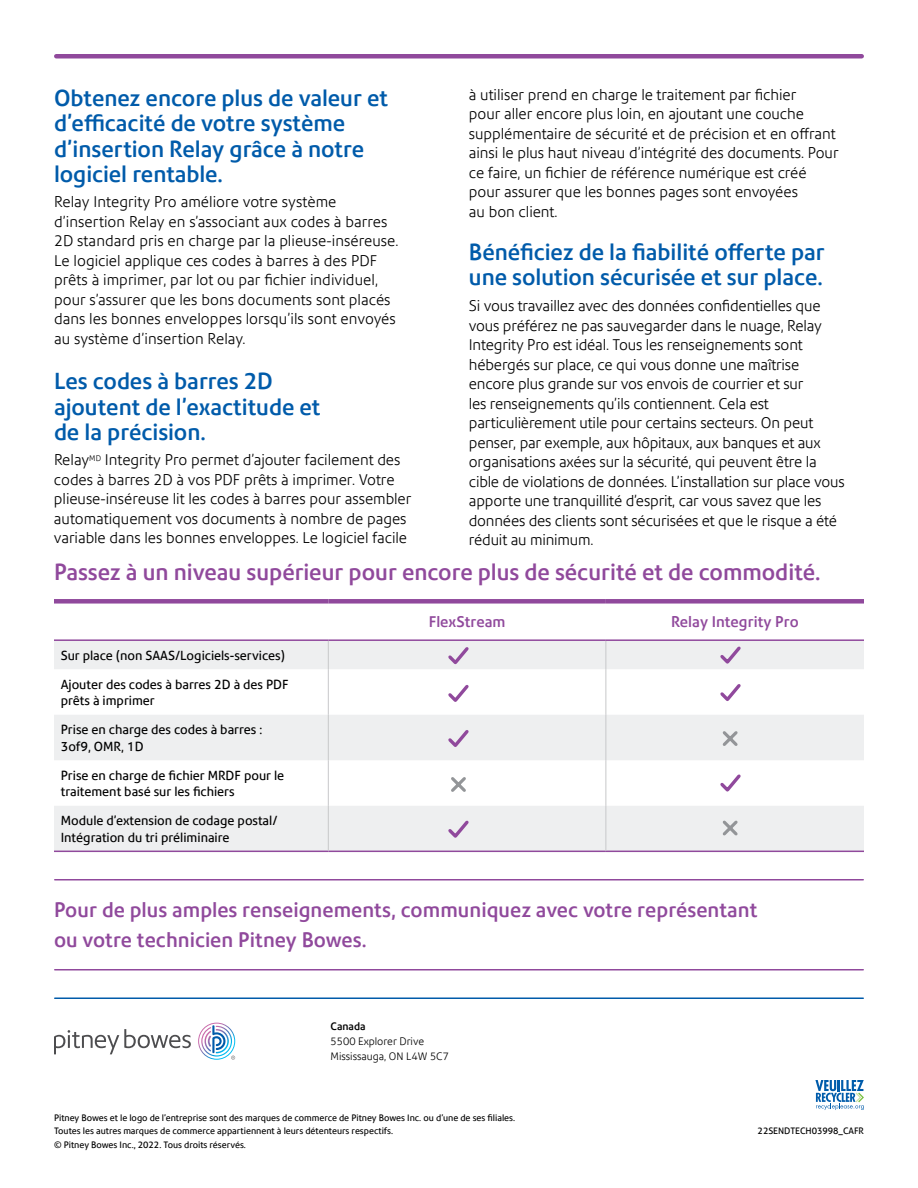
<style>
.page{position:relative;width:918px;height:1188px;background:#fff}
.page>*{position:absolute;margin:0;border:0;box-sizing:border-box;transform-origin:0 0}
.t1{font:500 22.5px/25.5px "Precision Sans";color:#005baa}
.t2{font:500 22.5px "Precision Sans";color:#90499c}
.t3{font:500 20.25px/30px "Precision Sans";letter-spacing:.005em;color:#90499c}
.t4{font:300 15px/19.5px "Precision Sans";letter-spacing:-.01em;color:#000}
.t5{font:500 15px "Precision Sans";letter-spacing:.005em;color:#90499c}
.t6{font:12.75px/16.5px "Precision Sans";color:#000}
.t7{font:300 10.5px/15px "Precision Sans";color:#000}
.t8{font:500 10.5px "Precision Sans";color:#000}
.t9{font:9px/13.5px "Precision Sans";color:#000}
</style>
<div class="page">
<hr style="left:56px;top:54px;width:806px;height:4px;background:#90499c">
<hr style="left:55px;top:969px;width:808px;height:1px;background:#90499c">
<hr style="left:55px;top:879px;width:808px;height:1px;background:#90499c">
<hr style="left:55px;top:998px;width:808px;height:1px;background:#005baa">
<svg style="left:54px;top:641px;width:810px;height:210px;fill:#eeeff0"></svg>
<hr style="left:54px;top:639px;width:274px;height:2px;background:#90499c">
<hr style="left:328px;top:639px;width:278px;height:2px;background:#90499c">
<hr style="left:606px;top:639px;width:258px;height:2px;background:#90499c">
<div style="left:54px;top:599px;width:274px;height:5px;background:#90499c"></div>
<div style="left:328px;top:599px;width:278px;height:5px;background:#90499c"></div>
<div style="left:606px;top:599px;width:258px;height:5px;background:#90499c"></div>
<hr style="left:54px;top:851px;width:274px;height:1px;background:#90499c">
<hr style="left:328px;top:851px;width:278px;height:1px;background:#90499c">
<hr style="left:606px;top:851px;width:258px;height:1px;background:#90499c">
<svg style="left:328px;top:641px;width:1px;height:28px"></svg>
<svg style="left:606px;top:641px;width:1px;height:28px"></svg>
<hr style="left:328px;top:669px;width:1px;height:46px;background:#c7c8ca">
<hr style="left:606px;top:669px;width:1px;height:46px;background:#c7c8ca">
<hr style="left:328px;top:715px;width:1px;height:45px;background:#c7c8ca">
<hr style="left:606px;top:715px;width:1px;height:45px;background:#c7c8ca">
<hr style="left:328px;top:760px;width:1px;height:46px;background:#c7c8ca">
<hr style="left:606px;top:760px;width:1px;height:46px;background:#c7c8ca">
<hr style="left:328px;top:806px;width:1px;height:45px;background:#c7c8ca">
<hr style="left:606px;top:806px;width:1px;height:45px;background:#c7c8ca">
<svg style="left:448px;top:774px;width:21px;height:21px"></svg>
<svg style="left:720px;top:728px;width:21px;height:21px"></svg>
<svg style="left:720px;top:818px;width:21px;height:20px"></svg>
<svg style="left:445px;top:644px;width:27px;height:24px"></svg>
<svg style="left:445px;top:818px;width:27px;height:23px"></svg>
<svg style="left:445px;top:682px;width:27px;height:23px"></svg>
<svg style="left:717px;top:681px;width:27px;height:23px"></svg>
<svg style="left:717px;top:643px;width:27px;height:24px"></svg>
<svg style="left:445px;top:727px;width:27px;height:23px"></svg>
<svg style="left:717px;top:771px;width:27px;height:24px"></svg>
<svg style="left:54px;top:1029px;width:137px;height:25px"></svg>
<svg style="left:198px;top:1023px;width:37px;height:37px"></svg>
<svg style="left:815px;top:1080px;width:49px;height:30px"></svg>
<h1 class="t1" style="left:54px;top:85px;width:336px">Obtenez encore plus de valeur et d’efficacité de votre système d’insertion Relay grâce à notre logiciel rentable.</h1>
<p class="t4" style="left:54px;top:192px;width:346px">Relay Integrity Pro améliore votre système d’insertion Relay en s’associant aux codes à barres 2D standard pris en charge par la plieuse-inséreuse.<br>Le logiciel applique ces codes à barres à des PDF prêts à imprimer, par lot ou par fichier individuel, pour s’assurer que les bons documents sont placés dans les bonnes enveloppes lorsqu’ils sont envoyés au système d’insertion Relay.</p>
<h1 class="t1" style="left:54px;top:369px;width:268px">Les codes à barres 2D ajoutent de l’exactitude et de la précision.</h1>
<p class="t4" style="left:54px;top:450px;width:359px">Relay<sup>MD</sup> Integrity Pro permet d’ajouter facilement des codes à barres 2D à vos PDF prêts à imprimer. Votre plieuse-inséreuse lit les codes à barres pour assembler automatiquement vos documents à nombre de pages variable dans les bonnes enveloppes. Le logiciel facile</p>
<p class="t4" style="left:469px;top:85px;width:371px">à utiliser prend en charge le traitement par fichier<br>pour aller encore plus loin, en ajoutant une couche supplémentaire de sécurité et de précision et en offrant ainsi le plus haut niveau d’intégrité des documents. Pour ce faire, un fichier de référence numérique est créé pour assurer que les bonnes pages sont envoyées<br>au bon client.</p>
<h1 class="t1" style="left:469px;top:239px;width:357px">Bénéficiez de la fiabilité offerte par une solution sécurisée et sur place.</h1>
<p class="t4" style="left:469px;top:296px;width:378px">Si vous travaillez avec des données confidentielles que vous préférez ne pas sauvegarder dans le nuage, Relay Integrity Pro est idéal. Tous les renseignements sont hébergés sur place, ce qui vous donne une maîtrise encore plus grande sur vos envois de courrier et sur<br>les renseignements qu’ils contiennent. Cela est particulièrement utile pour certains secteurs. On peut penser, par exemple, aux hôpitaux, aux banques et aux organisations axées sur la sécurité, qui peuvent être la cible de violations de données. L’installation sur place vous apporte une tranquillité d’esprit, car vous savez que les données des clients sont sécurisées et que le risque a été réduit au minimum.</p>
<h1 class="t2" style="left:54px;top:559px;width:768px">Passez à un niveau supérieur pour encore plus de sécurité et de commodité.</h1>
<p class="t6" style="left:61px;top:647px;width:225px">Sur place (non SAAS/Logiciels-services)</p>
<p class="t6" style="left:61px;top:676px;width:229px">Ajouter des codes à barres 2D à des PDF prêts à imprimer</p>
<p class="t6" style="left:61px;top:722px;width:203px">Prise en charge des codes à barres :<br>3of9, OMR, 1D</p>
<p class="t6" style="left:61px;top:767px;width:225px">Prise en charge de fichier MRDF pour le traitement basé sur les fichiers</p>
<p class="t6" style="left:61px;top:813px;width:218px">Module d’extension de codage postal/<br>Intégration du tri préliminaire</p>
<p class="t5" style="left:429px;top:612px;width:78px">FlexStream</p>
<p class="t5" style="left:671px;top:612px;width:129px">Relay Integrity Pro</p>
<h2 class="t3" style="left:54px;top:895px;width:705px">Pour de plus amples renseignements, communiquez avec votre représentant ou votre technicien Pitney Bowes.</h2>
<p class="t8" style="left:331px;top:1020px;width:37px">Canada</p>
<p class="t7" style="left:331px;top:1034px;width:120px">5500 Explorer Drive<br>Mississauga, ON L4W 5C7</p>
<p class="t9" style="left:54px;top:1111px;width:463px">Pitney Bowes et le logo de l’entreprise sont des marques de commerce de Pitney Bowes Inc. ou d’une de ses filiales.<br>Toutes les autres marques de commerce appartiennent à leurs détenteurs respectifs.<br>© Pitney Bowes Inc., 2022. Tous droits réservés.</p>
<p class="t9" style="left:758px;top:1124px;width:108px">22SENDTECH03998_CAFR</p>
</div>
